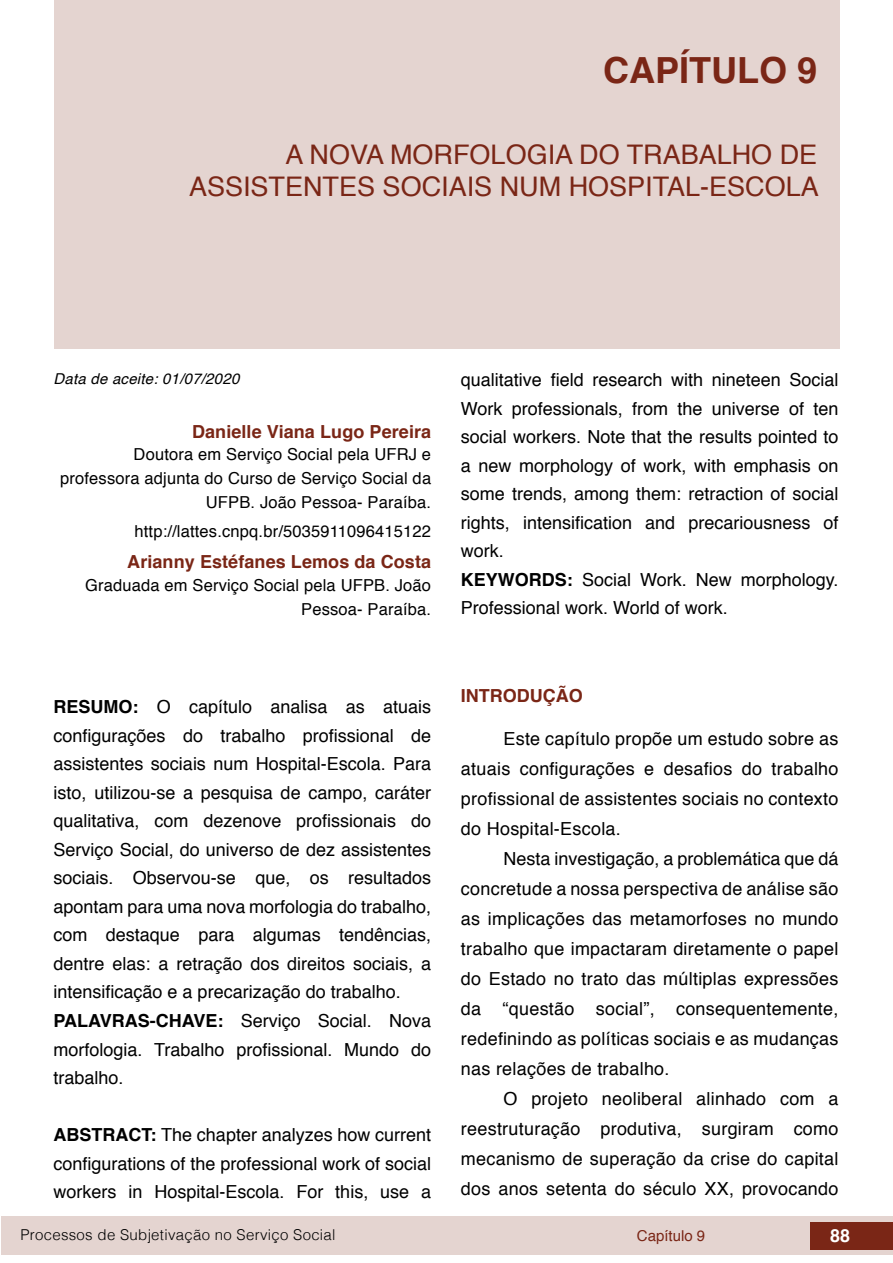
<style>
.page{position:relative;width:893px;height:1263px;background:#fff}
.page>*{position:absolute;margin:0;border:0;box-sizing:border-box;transform-origin:0 0}
.capitulos{font:700 36px "Helvetica";color:#7a2616}
.nome_artigos{font:27px/32.4px "Helvetica";color:#7a2616;text-align:right}
.Resumos_e_PC_TXT{font:18px/28.5px "Helvetica";color:#000;text-align:justify}
.txt{font:18px/30px "Helvetica";letter-spacing:.015em;color:#000;text-align:justify}
.nome_autores{font:700 18px "Helvetica";letter-spacing:.005em;color:#7a2616}
.TITULOS{font:700 18px "Helvetica";color:#7a2616}
.t1{font:700 18px "Helvetica";color:#fff}
.info_autores{font:16.5px/24px "Helvetica";letter-spacing:.01em;color:#000;text-align:right}
.t2{font:300 15px "Helvetica";letter-spacing:.02em;color:#000}
.t3{font:italic 15px "Helvetica";letter-spacing:.015em;color:#000}
.t4{font:15px "Helvetica";color:#7a2616}
.s1{font-weight:700}
</style>
<div class="page">
<div style="left:1px;top:1216px;width:891px;height:38px;background:#e4d4d0"></div>
<div style="left:810px;top:1222px;width:83px;height:27px;background:#7a2616"></div>
<div style="left:54px;top:0;width:785px;height:349px;background:#e4d4d0"></div>
<p class="capitulos" style="left:603px;top:41px;width:216px">CAPÍTULO 9</p>
<p class="nome_artigos" style="left:189px;top:139px;width:631px">A NOVA MORFOLOGIA DO TRABALHO DE<br>ASSISTENTES SOCIAIS NUM HOSPITAL-ESCOLA</p>
<p class="t3" style="left:54px;top:367px;width:187px">Data de aceite: 01/07/2020</p>
<p class="nome_autores" style="left:192px;top:417px;width:241px">Danielle Viana Lugo Pereira</p>
<p class="info_autores" style="left:60px;top:443px;width:372px">Doutora em Serviço Social pela UFRJ e professora adjunta do Curso de Serviço Social da<br>UFPB. João Pessoa- Paraíba.</p>
<p class="info_autores" style="left:135px;top:519px;width:298px">http://lattes.cnpq.br/5035911096415122</p>
<p class="nome_autores" style="left:127px;top:547px;width:305px">Arianny Estéfanes Lemos da Costa</p>
<p class="info_autores" style="left:85px;top:573px;width:348px">Graduada em Serviço Social pela UFPB. João<br>Pessoa- Paraíba.</p>
<p class="Resumos_e_PC_TXT" style="left:54px;top:693px;width:379px"><span class="s1">RESUMO:</span> O capítulo analisa as atuais configurações do trabalho profissional de assistentes sociais num Hospital-Escola. Para isto, utilizou-se a pesquisa de campo, caráter qualitativa, com dezenove profissionais do Serviço Social, do universo de dez assistentes sociais. Observou-se que, os resultados apontam para uma nova morfologia do trabalho, com destaque para algumas tendências, dentre elas: a retração dos direitos sociais, a intensificação e a precarização do trabalho.</p>
<p class="Resumos_e_PC_TXT" style="left:54px;top:1007px;width:379px"><span class="s1">PALAVRAS-CHAVE:</span> Serviço Social. Nova morfologia. Trabalho profissional. Mundo do trabalho.</p>
<p class="Resumos_e_PC_TXT" style="left:54px;top:1121px;width:379px"><span class="s1">ABSTRACT:</span> The chapter analyzes how current configurations of the professional work of social workers in Hospital-Escola. For this, use a</p>
<p class="Resumos_e_PC_TXT" style="left:461px;top:366px;width:379px">qualitative field research with nineteen Social Work professionals, from the universe of ten social workers. Note that the results pointed to a new morphology of work, with emphasis on some trends, among them: retraction of social rights, intensification and precariousness of work.</p>
<p class="Resumos_e_PC_TXT" style="left:461px;top:566px;width:379px"><span class="s1">KEYWORDS:</span> Social Work. New morphology.<br>Professional work. World of work.</p>
<p class="TITULOS" style="left:461px;top:681px;width:123px">INTRODUÇÃO</p>
<p class="txt" style="left:461px;top:724px;width:379px;text-indent:43px">Este capítulo propõe um estudo sobre as atuais configurações e desafios do trabalho profissional de assistentes sociais no contexto do Hospital-Escola.</p>
<p class="txt" style="left:461px;top:844px;width:379px;text-indent:43px">Nesta investigação, a problemática que dá concretude a nossa perspectiva de análise são as implicações das metamorfoses no mundo trabalho que impactaram diretamente o papel do Estado no trato das múltiplas expressões da “questão social”, consequentemente, redefinindo as políticas sociais e as mudanças nas relações de trabalho.</p>
<p class="txt" style="left:461px;top:1084px;width:379px;text-indent:43px">O projeto neoliberal alinhado com a reestruturação produtiva, surgiram como mecanismo de superação da crise do capital dos anos setenta do século XX, provocando</p>
<p class="t2" style="left:20px;top:1222px;width:317px">Processos de Subjetivação no Serviço Social</p>
<p class="t4" style="left:637px;top:1224px;width:70px">Capítulo 9</p>
<p class="t1" style="left:830px;top:1221px;width:22px">88</p>
</div>
